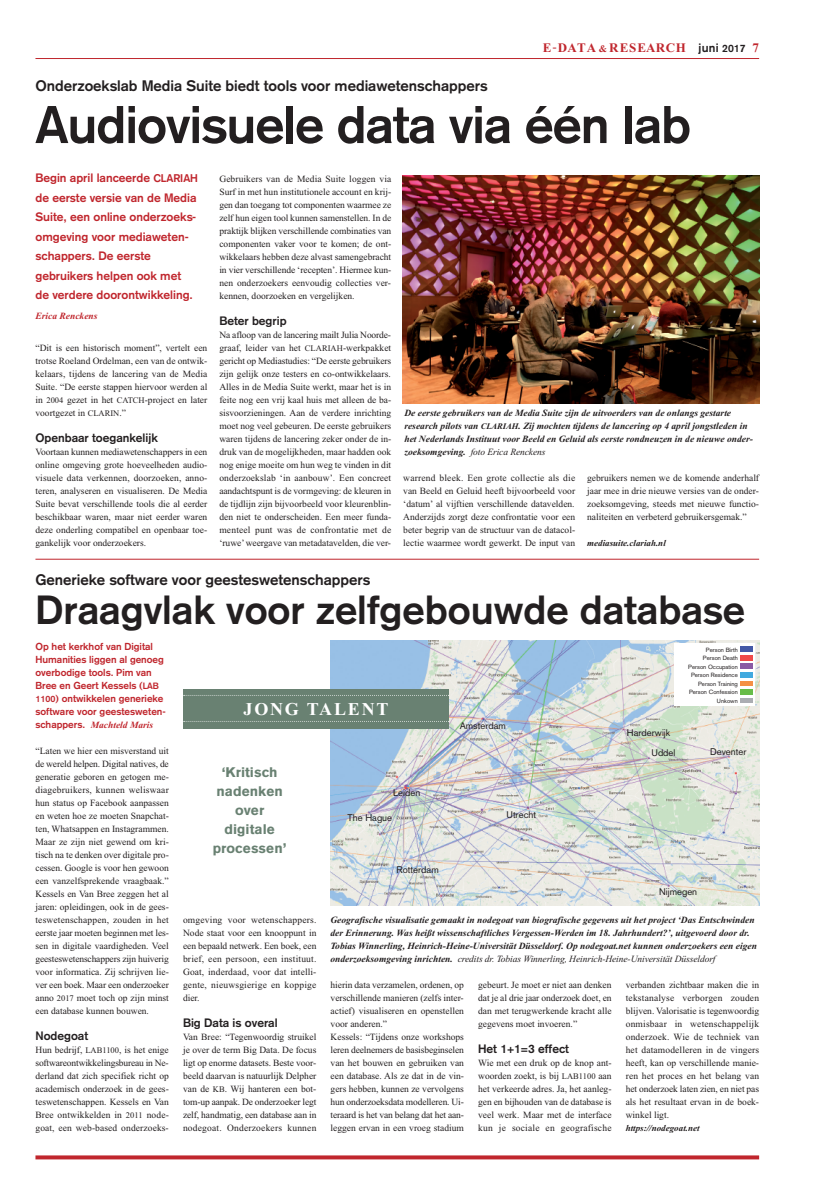
<style>
.page{position:relative;width:823px;height:1191px;background:#fff}
.page>*{position:absolute;margin:0;border:0;box-sizing:border-box;transform-origin:0 0}
.t1{font:700 52px "Akzidenz Grotesk";letter-spacing:-.015em;color:#231f20}
.t2{font:700 40px "Akzidenz Grotesk";color:#231f20}
.t3{font:700 18px "Times New Roman";letter-spacing:.1em;color:#fff}
.t4{font:700 15px "Akzidenz Grotesk";color:#231f20}
.t5{font:900 13.7px/19px "Akzidenz Grotesk";color:#698172;text-align:center}
.t6{font:700 13px "Times New Roman";letter-spacing:.04em;color:#c0262d}
.t7{font:700 12px/19.5px "Akzidenz Grotesk";color:#c0262d}
.t8{font:700 12px "Akzidenz Grotesk";color:#231f20}
.t9{font:700 10px/13px "Akzidenz Grotesk";color:#c0262d}
.t10{font:9.5px/13px "Times New Roman";color:#231f20;text-align:justify}
.t11{font:italic 700 9.5px/13px "Times New Roman";color:#231f20}
.t12{font:9.5px/19.7px "Akzidenz Grotesk";color:#231f20}
.t13{font:italic 700 9.5px "Times New Roman";color:#c0262d}
.t14{font:italic 700 9px "Times New Roman";color:#231f20}
.t15{font:6px/8.5px "Akzidenz Grotesk";color:#231f20;text-align:right}
.s1{font-weight:400}
.s2{font-size:10px}
.s3{font-family:"Akzidenz Grotesk";font-size:12px;color:#231f20}
.s4{font-family:"Akzidenz Grotesk";font-size:10.5px;color:#231f20}
.s5{font-size:11px}
.s6{font-size:8.5px}
.s7{font-size:9px}
.s8{font-family:"Akzidenz Grotesk";font-style:normal;font-size:10px}
</style>
<div class="page">
<svg style="left:35px;top:1155px;width:723px;height:4px;fill:#c0262d"></svg>
<hr style="left:35px;top:58px;width:723px;height:1px;background:#c0262d">
<img style="left:330px;top:640px;width:428px;height:265px">
<hr style="left:35px;top:559px;width:723px;height:1px;background:#c0262d">
<div style="left:183px;top:689px;width:266px;height:39px;background:#698172"></div>
<svg style="left:183px;top:721px;width:264px;height:1px"></svg>
<svg style="left:183px;top:695px;width:264px;height:1px"></svg>
<img style="left:403px;top:176px;width:355px;height:227px">
<div style="left:674px;top:643px;width:80px;height:63px;background:#fff"></div>
<svg style="left:740px;top:647px;width:12px;height:55px"></svg>
<h3 class="t6" style="left:542px;top:40px;width:217px">E<span class="s1">-</span>DATA <span class="s2">&amp;</span> RESEARCH <span class="s3">juni</span> <span class="s4">2017</span> 7</h3>
<h3 class="t4" style="left:35px;top:80px;width:453px">Onderzoekslab Media Suite biedt tools voor mediawetenschappers</h3>
<h1 class="t1" style="left:35px;top:106px;width:656px">Audiovisuele data via één lab</h1>
<p class="t7" style="left:35px;top:169px;width:164px">Begin april lanceerde <span class="s5">CLARIAH </span>de eerste versie van de Media<br>Suite, een online onderzoeks&shy;omgeving voor mediaweten&shy;schappers. De eerste gebruikers helpen ook met<br>de verdere doorontwikkeling.</p>
<p class="t13" style="left:35px;top:310px;width:64px">Erica Renckens</p>
<p class="t10" style="left:35px;top:341px;width:173px">“Dit is een historisch moment”, vertelt een trotse Roeland Ordelman, een van de ontwik&shy;kelaars, tijdens de lancering van de Media Suite. “De eerste stappen hiervoor werden al in <span class="s6">2004</span> gezet in het <span class="s6">CATCH</span>-project en later voortgezet in <span class="s6">CLARIN</span>.”</p>
<p class="t8" style="left:35px;top:433px;width:124px">Openbaar toegankelijk</p>
<p class="t10" style="left:35px;top:445px;width:173px">Voortaan kunnen mediawetenschappers in een online omgeving grote hoeveelheden audio&shy;visuele data verkennen, doorzoeken, anno&shy;teren, analyseren en visualiseren. De Media Suite bevat verschillende tools die al eerder beschikbaar waren, maar niet eerder waren deze onderling compatibel en openbaar toe&shy;gankelijk voor onderzoekers.</p>
<p class="t10" style="left:219px;top:172px;width:173px">Gebruikers van de Media Suite loggen via Surf in met hun institutionele account en krij&shy;gen dan toegang tot componenten waarmee ze zelf hun eigen tool kunnen samenstellen. In de praktijk blijken verschillende combinaties van componenten vaker voor te komen; de ont&shy;wikkelaars hebben deze alvast samengebracht in vier verschillende ‘recepten’. Hiermee kun&shy;nen onderzoekers eenvoudig collecties ver&shy;kennen, doorzoeken en vergelijken.</p>
<p class="t8" style="left:219px;top:316px;width:69px">Beter begrip</p>
<p class="t10" style="left:219px;top:328px;width:173px">Na afloop van de lancering mailt Julia Noorde&shy;graaf, leider van het <span class="s6">CLARIAH</span>-werkpakket gericht op Mediastudies: “De eerste gebruikers zijn gelijk onze testers en co-ontwikkelaars.<br>Alles in de Media Suite werkt, maar het is in feite nog een vrij kaal huis met alleen de ba&shy;sisvoorzieningen. Aan de verdere inrichting moet nog veel gebeuren. De eerste gebruikers waren tijdens de lancering zeker onder de in&shy;druk van de mogelijkheden, maar hadden ook nog enige moeite om hun weg te vinden in dit onderzoekslab ‘in aanbouw’. Een concreet aandachtspunt is de vormgeving: de kleuren in de tijdlijn zijn bijvoorbeeld voor kleurenblin&shy;den niet te onderscheiden. Een meer funda&shy;menteel punt was de confrontatie met de ‘ruwe’weergave van metadatavelden, die ver-</p>
<p class="t11" style="left:404px;top:406px;width:350px">De eerste gebruikers van de Media Suite zijn de uitvoerders van de onlangs gestarte research pilots van <span class="s6">CLARIAH</span>. Zij mochten tijdens de lancering op 4 april jongstleden in het Nederlands Instituut voor Beeld en Geluid als eerste rondneuzen in de nieuwe onder&shy;zoeksomgeving. <span class="s1">foto Erica Renckens</span></p>
<p class="t10" style="left:403px;top:471px;width:173px">warrend bleek. Een grote collectie als die van Beeld en Geluid heeft bijvoorbeeld voor ‘datum’ al vijftien verschillende datavelden.<br>Anderzijds zorgt deze confrontatie voor een beter begrip van de structuur van de datacol&shy;lectie waarmee wordt gewerkt. De input van</p>
<p class="t10" style="left:587px;top:471px;width:173px">gebruikers nemen we de komende anderhalf jaar mee in drie nieuwe versies van de onder&shy;zoeksomgeving, steeds met nieuwe functio&shy;naliteiten en verbeterd gebruikersgemak.”</p>
<p class="t14" style="left:587px;top:538px;width:80px">mediasuite.clariah.nl</p>
<h3 class="t4" style="left:35px;top:574px;width:336px">Generieke software voor geesteswetenschappers</h3>
<h2 class="t2" style="left:35px;top:596px;width:710px">Draagvlak voor zelfgebouwde database</h2>
<p class="t9" style="left:35px;top:641px;width:132px">Op het kerkhof van Digital<br>Humanities liggen al genoeg overbodige tools. Pim van<br>Bree en Geert Kessels (<span class="s7">LAB<br>1100</span>) ontwikkelen generieke software voor geestesweten-</p>
<p class="t13" style="left:35px;top:719px;width:119px"><span class="s8">schappers.</span> Machteld Maris</p>
<p class="t10" style="left:35px;top:744px;width:135px">“Laten we hier een misverstand uit de wereld helpen. Digital natives, de generatie geboren en getogen me&shy;diagebruikers, kunnen weliswaar hun status op Facebook aanpassen en weten hoe ze moeten Snapchat&shy;ten, Whatsappen en Instagrammen.<br>Maar ze zijn niet gewend om kri&shy;tisch na te denken over digitale pro&shy;cessen. Google is voor hen gewoon een vanzelfsprekende vraagbaak.” Kessels en Van Bree zeggen het al jaren: opleidingen, ook in de gees&shy;teswetenschappen, zouden in het eerste jaar moeten beginnen met les&shy;sen in digitale vaardigheden. Veel geesteswetenschappers zijn huiverig voor informatica. Zij schrijven lie&shy;ver een boek. Maar een onderzoeker anno <span class="s6">2017</span> moet toch op zijn minst een database kunnen bouwen.</p>
<p class="t8" style="left:35px;top:1031px;width:54px">Nodegoat</p>
<p class="t10" style="left:35px;top:1043px;width:135px">Hun bedrijf, <span class="s6">LAB1100</span>, is het enige softwareontwikkelingsbureau in Ne&shy;derland dat zich specifiek richt op academisch onderzoek in de gees&shy;teswetenschappen. Kessels en Van Bree ontwikkelden in <span class="s6">2011</span> node&shy;goat, een web-based onderzoeks-</p>
<h3 class="t3" style="left:243px;top:698px;width:146px">JONG TALENT</h3>
<h3 class="t5" style="left:213px;top:764px;width:75px">‘Kritisch nadenken over digitale processen’</h3>
<p class="t12" style="left:393px;top:783px;width:29px">Leiden</p>
<p class="t12" style="left:347px;top:808px;width:46px">The Hague</p>
<p class="t12" style="left:396px;top:860px;width:44px">Rotterdam</p>
<p class="t12" style="left:459px;top:717px;width:48px">Amsterdam</p>
<p class="t12" style="left:506px;top:805px;width:31px">Utrecht</p>
<p class="t12" style="left:651px;top:724px;width:25px;text-indent:-25px">Harderwijk<br>Uddel</p>
<p class="t15" style="left:688px;top:646px;width:51px">Person Birth<br>Person Death<br>Person Occupation<br>Person Residence<br>Person Training<br>Person Confession<br>Unkown</p>
<p class="t12" style="left:709px;top:742px;width:38px">Deventer</p>
<p class="t12" style="left:658px;top:883px;width:39px">Nijmegen</p>
<p class="t10" style="left:183px;top:913px;width:135px">omgeving voor wetenschappers.<br>Node staat voor een knooppunt in een bepaald netwerk. Een boek, een brief, een persoon, een instituut.<br>Goat, inderdaad, voor dat intelli&shy;gente, nieuwsgierige en koppige dier.</p>
<p class="t8" style="left:183px;top:1018px;width:96px">Big Data is overal</p>
<p class="t10" style="left:183px;top:1030px;width:135px">Van Bree: “Tegenwoordig struikel je over de term Big Data. De focus ligt op enorme datasets. Beste voor&shy;beeld daarvan is natuurlijk Delpher van de <span class="s6">KB</span>. Wij hanteren een bot&shy;tom-up aanpak. De onderzoeker legt zelf, handmatig, een database aan in nodegoat. Onderzoekers kunnen</p>
<p class="t11" style="left:330px;top:913px;width:428px">Geografische visualisatie gemaakt in nodegoat van biografische gegevens uit het project ‘Das Entschwinden der Erinnerung. Was heißt wissenschaftliches Vergessen-Werden im 18. Jahrhundert?’, uitgevoerd door dr.<br>Tobias Winnerling, Heinrich-Heine-Universität Düsseldorf. Op nodegoat.net kunnen onderzoekers een eigen onderzoeksomgeving inrichten. <span class="s1">credits dr. Tobias Winnerling, Heinrich-Heine-Universität Düsseldorf</span></p>
<p class="t10" style="left:330px;top:978px;width:135px;text-align:left">hierin data verzamelen, ordenen, op verschillende manieren (zelfs inter&shy;actief) visualiseren en openstellen voor anderen.”<br>Kessels: “Tijdens onze workshops leren deelnemers de basisbeginselen van het bouwen en gebruiken van een database. Als ze dat in de vin&shy;gers hebben, kunnen ze vervolgens hun onderzoeksdata modelleren. Ui&shy;teraard is het van belang dat het aan&shy;leggen ervan in een vroeg stadium</p>
<p class="t10" style="left:478px;top:978px;width:135px">gebeurt. Je moet er niet aan denken dat je al drie jaar onderzoek doet, en dan met terugwerkende kracht alle gegevens moet invoeren.”</p>
<p class="t8" style="left:478px;top:1044px;width:92px">Het 1+1=3 effect</p>
<p class="t10" style="left:478px;top:1056px;width:135px">Wie met een druk op de knop ant&shy;woorden zoekt, is bij <span class="s6">LAB1100</span> aan het verkeerde adres. Ja, het aanleg&shy;gen en bijhouden van de database is veel werk. Maar met de interface kun je sociale en geografische</p>
<p class="t10" style="left:625px;top:978px;width:135px">verbanden zichtbaar maken die in tekstanalyse verborgen zouden blijven. Valorisatie is tegenwoordig onmisbaar in wetenschappelijk onderzoek. Wie de techniek van het datamodelleren in de vingers heeft, kan op verschillende manie&shy;ren het proces en het belang van het onderzoek laten zien, en niet pas als het resultaat ervan in de boek&shy;winkel ligt.</p>
<p class="t14" style="left:625px;top:1123px;width:75px">https://nodegoat.net</p>
</div>
